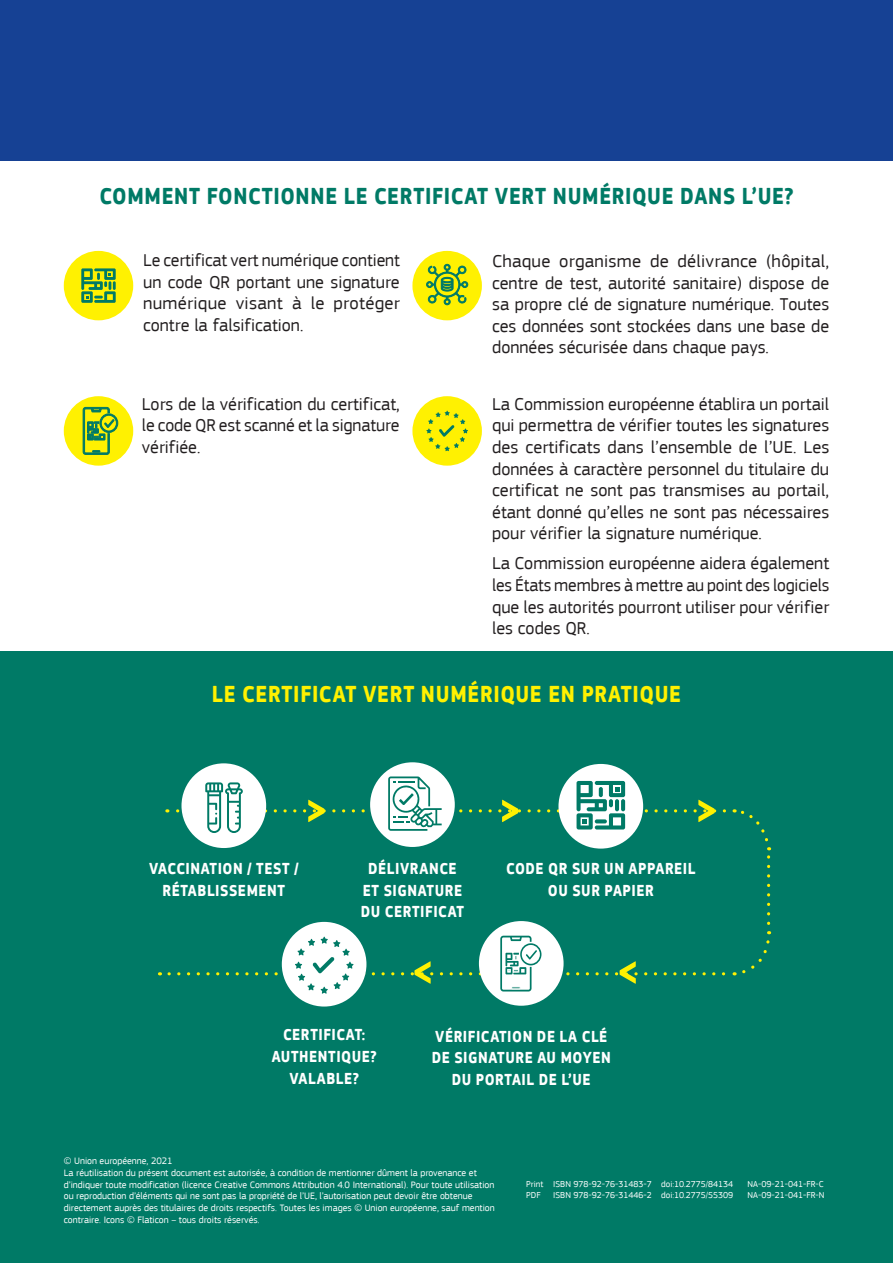
<style>
.page{position:relative;width:893px;height:1263px;background:#fff}
.page>*{position:absolute;margin:0;border:0;box-sizing:border-box;transform-origin:0 0}
.title_1{font:700 24px "EC Square Sans Pro";letter-spacing:.03em;color:#007a66;scale:.88 1}
.title_1_yellow{font:700 24px "EC Square Sans Pro";letter-spacing:.03em;color:#fff101;scale:.88 1}
.body_break{font:18px/21.6px "EC Square Sans Pro";color:#231f20;text-align:justify}
.body{font:18px/21.6px "EC Square Sans Pro";color:#231f20;text-align:justify}
.fig1{font:700 16.5px/21.6px "EC Square Sans Pro";letter-spacing:.04em;color:#fff;text-align:center;scale:.88 1}
.lim{font:9.75px/11.7px "EC Square Sans Pro";color:#fff}
.lim_break{font:9.75px "EC Square Sans Pro";color:#fff}
.ids{font:9px "EC Square Sans Pro";color:#fff}
</style>
<div class="page">
<div style="left:0;top:652px;width:893px;height:611px;background:#007a66"></div>
<svg style="left:734px;top:809px;width:36px;height:114px"></svg>
<div style="left:64px;top:251px;width:69px;height:69px;background:#fff101;border-radius:50%"></div>
<svg style="left:81px;top:268px;width:35px;height:35px"></svg>
<div style="left:64px;top:396px;width:69px;height:70px;background:#fff101;border-radius:50%"></div>
<svg style="left:83px;top:407px;width:35px;height:48px"></svg>
<div style="left:412px;top:396px;width:70px;height:70px;background:#fff101;border-radius:50%"></div>
<svg style="left:426px;top:411px;width:42px;height:40px"></svg>
<div style="left:412px;top:251px;width:70px;height:69px;background:#fff101;border-radius:50%"></div>
<svg style="left:426px;top:264px;width:42px;height:41px"></svg>
<div style="left:558px;top:764px;width:85px;height:85px;background:#fff;border-radius:50%"></div>
<div style="left:479px;top:921px;width:85px;height:85px;background:#fff;border-radius:50%"></div>
<div style="left:282px;top:922px;width:84px;height:84px;background:#fff;border-radius:50%"></div>
<svg style="left:169px;top:931px;width:603px;height:63px"></svg>
<div style="left:181px;top:763px;width:85px;height:85px;background:#fff;border-radius:50%"></div>
<div style="left:370px;top:762px;width:85px;height:85px;background:#fff;border-radius:50%"></div>
<svg style="left:167px;top:776px;width:557px;height:57px"></svg>
<div style="left:0;top:0;width:893px;height:160px;background:#164194"></div>
<p class="title_1" style="left:99px;top:182px;width:790px">COMMENT FONCTIONNE LE CERTIFICAT VERT NUMÉRIQUE DANS L’UE?</p>
<p class="body_break" style="left:143px;top:250px;width:258px">Le certificat vert numérique contient un code QR portant une signature numérique visant à le protéger contre la falsification.</p>
<p class="body_break" style="left:492px;top:250px;width:339px">Chaque organisme de délivrance (hôpital, centre de test, autorité sanitaire) dispose de sa propre clé de signature numérique. Toutes ces données sont stockées dans une base de données sécurisée dans chaque pays.</p>
<p class="body_break" style="left:142px;top:393px;width:259px">Lors de la vérification du certificat, le code QR est scanné et la signature vérifiée.</p>
<p class="body_break" style="left:492px;top:393px;width:339px">La Commission européenne établira un portail qui permettra de vérifier toutes les signatures des certificats dans l’ensemble de l’UE. Les données à caractère personnel du titulaire du certificat ne sont pas transmises au portail, étant donné qu’elles ne sont pas nécessaires pour vérifier la signature numérique.</p>
<p class="body" style="left:492px;top:553px;width:339px">La Commission européenne aidera également les États membres à mettre au point des logiciels que les autorités pourront utiliser pour vérifier les codes QR.</p>
<p class="title_1_yellow" style="left:212px;top:679px;width:534px">LE CERTIFICAT VERT NUMÉRIQUE EN PRATIQUE</p>
<p class="fig1" style="left:149px;top:858px;width:172px">VACCINATION / TEST /<br>RÉTABLISSEMENT</p>
<p class="fig1" style="left:361px;top:858px;width:119px">DÉLIVRANCE<br>ET SIGNATURE<br>DU CERTIFICAT</p>
<p class="fig1" style="left:506px;top:858px;width:217px">CODE QR SUR UN APPAREIL<br>OU SUR PAPIER</p>
<p class="fig1" style="left:272px;top:1025px;width:121px">CERTIFICAT:<br>AUTHENTIQUE?<br>VALABLE?</p>
<p class="fig1" style="left:432px;top:1026px;width:205px">VÉRIFICATION DE LA CLÉ<br>DE SIGNATURE AU MOYEN<br>DU PORTAIL DE L’UE</p>
<p class="lim_break" style="left:64px;top:1155px;width:110px">© Union européenne, 2021</p>
<p class="lim" style="left:64px;top:1167px;width:432px">La réutilisation du présent document est autorisée, à condition de mentionner dûment la provenance et d’indiquer toute modification (licence Creative Commons Attribution 4.0 International). Pour toute utilisation ou reproduction d’éléments qui ne sont pas la propriété de l’UE, l’autorisation peut devoir être obtenue directement auprès des titulaires de droits respectifs. Toutes les images © Union européenne, sauf mention contraire. Icons © Flaticon – tous droits réservés.</p>
<p class="ids" style="left:526px;top:1179px;width:208px">Print ISBN 978-92-76-31483-7 doi:10.2775/84134</p>
<p class="ids" style="left:747px;top:1179px;width:78px">NA-09-21-041-FR-C</p>
<p class="ids" style="left:526px;top:1190px;width:16px">PDF</p>
<p class="ids" style="left:553px;top:1190px;width:181px">ISBN 978-92-76-31446-2 doi:10.2775/55309</p>
<p class="ids" style="left:747px;top:1190px;width:78px">NA-09-21-041-FR-N</p>
</div>
